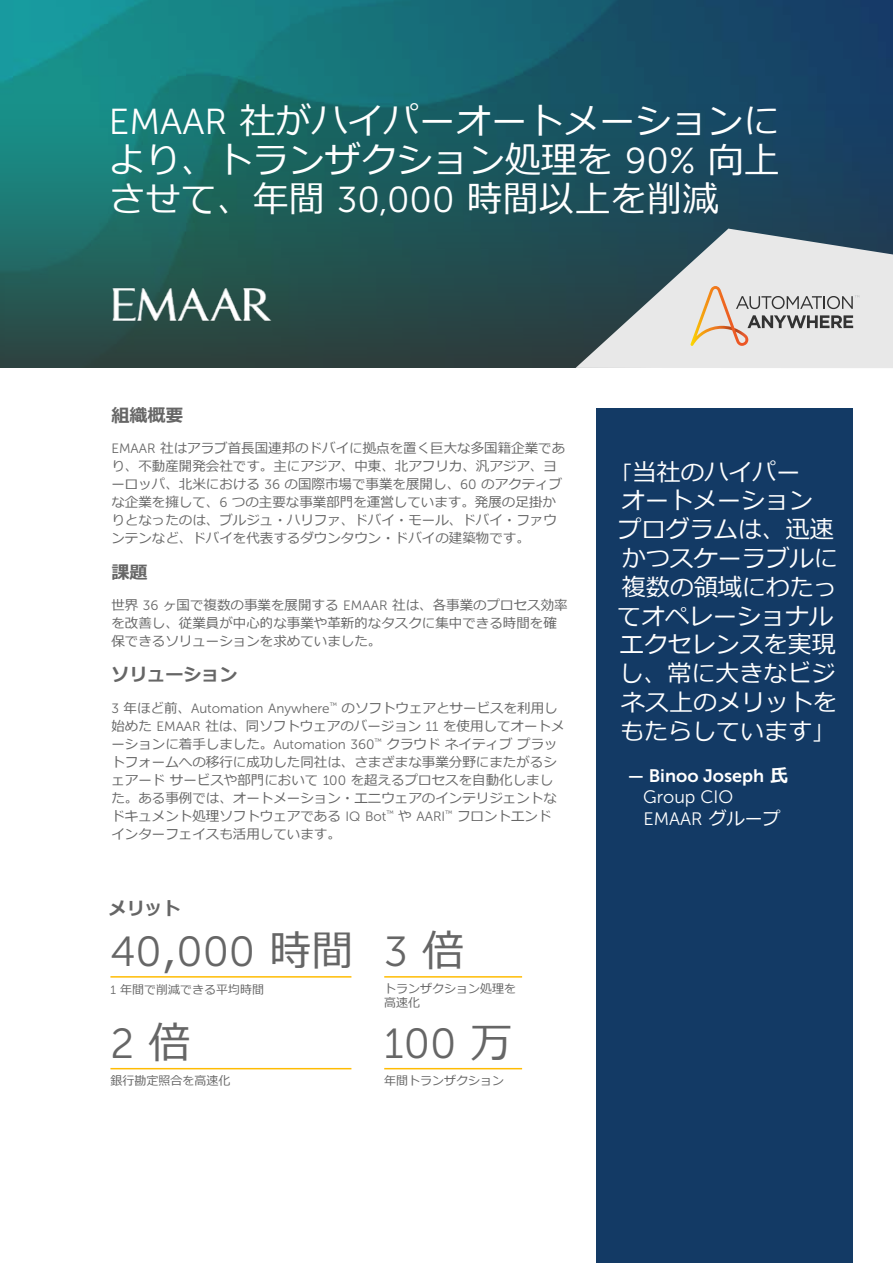
<style>
.page{position:relative;width:893px;height:1263px;background:#fff}
.page>*{position:absolute;margin:0;border:0;box-sizing:border-box;transform-origin:0 0}
.t1{font:42px/91.8px "Museo Sans 300";color:#666}
.t2{font:36px/39px "Meiryo";color:#fff;text-align:justify}
.t3{font:24px/28.8px "Meiryo";color:#fff}
.t4{font:18px/21.6px "Museo Sans 300";color:#fff}
.t5{font:700 18px "Meiryo";color:#666}
.t6{font:18px "Museo Sans 700";color:#fff}
.t7{font:13.5px/18px "Meiryo";color:#666}
.t8{font:12px/14.4px "Meiryo";color:#666}
.s1{font-family:"Museo Sans 300"}
.s2{font-family:"Meiryo"}
.s3{font-size:21px}
.s4{font-family:"Meiryo";font-weight:700}
</style>
<div class="page">
<div style="left:0;top:0;width:893px;height:368px;background:linear-gradient(to right,#189e98,#16355c)"></div>
<svg style="left:0;top:37px;width:893px;height:331px;background:#1c5b61"></svg>
<img style="left:112px;top:280px;width:203px;height:48px">
<div style="left:596px;top:408px;width:256px;height:855px;background:#133a65"></div>
<svg style="left:576px;top:229px;width:317px;height:139px;background:#aab2b4"></svg>
<hr style="left:110px;top:976px;width:241px;height:1px;background:#ffbc03">
<hr style="left:110px;top:1068px;width:241px;height:1px;background:#ffbc03">
<hr style="left:384px;top:976px;width:138px;height:1px;background:#ffbc03">
<hr style="left:384px;top:1068px;width:138px;height:1px;background:#ffbc03">
<h2 class="t2" style="left:109px;top:104px;width:672px"><span class="s1">EMAAR</span> 社がハイパーオートメーションにより、トランザクション処理を <span class="s1">90%</span> 向上させて、年間 <span class="s1">30,000</span> 時間以上を削減</h2>
<h3 class="t5" style="left:111px;top:403px;width:73px">組織概要</h3>
<p class="t7" style="left:111px;top:440px;width:455px"><span class="s1">EMAAR</span> 社はアラブ首長国連邦のドバイに拠点を置く巨大な多国籍企業であり、不動産開発会社です。主にアジア、中東、北アフリカ、汎アジア、ヨーロッパ、北米における <span class="s1">36</span> の国際市場で事業を展開し、<span class="s1">60</span> のアクティブな企業を擁して、<span class="s1">6</span> つの主要な事業部門を運営しています。発展の足掛かりとなったのは、ブルジュ・ハリファ、ドバイ・モール、ドバイ・ファウンテンなど、ドバイを代表するダウンタウン・ドバイの建築物です。</p>
<h3 class="t5" style="left:111px;top:559px;width:37px">課題</h3>
<p class="t7" style="left:111px;top:597px;width:458px">世界 <span class="s1">36</span> ヶ国で複数の事業を展開する <span class="s1">EMAAR</span> 社は、各事業のプロセス効率を改善し、従業員が中心的な事業や革新的なタスクに集中できる時間を確保できるソリューションを求めていました。</p>
<h3 class="t5" style="left:111px;top:662px;width:128px">ソリューション</h3>
<p class="t7" style="left:111px;top:699px;width:455px"><span class="s1">3</span> 年ほど前、<span class="s1">Automation Anywhere</span><sup>™</sup> のソフトウェアとサービスを利用し始めた <span class="s1">EMAAR</span> 社は、同ソフトウェアのバージョン <span class="s1">11</span> を使用してオートメーションに着手しました。<span class="s1">Automation 360</span><sup>™</sup> クラウド ネイティブ プラットフォームへの移行に成功した同社は、さまざまな事業分野にまたがるシェアード サービスや部門において <span class="s1">100</span> を超えるプロセスを自動化しました。ある事例では、オートメーション・エニウェアのインテリジェントなドキュメント処理ソフトウェアである <span class="s1">IQ Bot</span><sup>™</sup> や <span class="s1">AARI</span><sup>™</sup> フロントエンドインターフェイスも活用しています。</p>
<h3 class="t5" style="left:109px;top:896px;width:73px">メリット</h3>
<h1 class="t1" style="left:110px;top:906px;width:245px">40<span class="s2">,</span>000 <span class="s2">時間<br></span>2 <span class="s2">倍</span></h1>
<p class="t8" style="left:110px;top:983px;width:155px"><span class="s1">1</span> 年間で削減できる平均時間</p>
<p class="t8" style="left:110px;top:1074px;width:121px">銀行勘定照合を高速化</p>
<h1 class="t1" style="left:384px;top:906px;width:130px">3 <span class="s2">倍<br></span>100 <span class="s2">万</span></h1>
<p class="t8" style="left:384px;top:982px;width:133px">トランザクション処理を高速化</p>
<p class="t8" style="left:384px;top:1074px;width:121px">年間トランザクション</p>
<h3 class="t3" style="left:611px;top:459px;width:228px"><span class="s3">「</span>当社のハイパー<br>オートメーション<br>プログラムは、迅速かつスケーラブルに複数の領域にわたってオペレーショナルエクセレンスを実現し、常に大きなビジネス上のメリットをもたらしています<span class="s3">」</span></h3>
<h3 class="t6" style="left:628px;top:765px;width:162px">— Binoo Joseph <span class="s4">氏</span></h3>
<h3 class="t4" style="left:643px;top:786px;width:139px">Group CIO<br>EMAAR <span class="s2">グループ</span></h3>
</div>
